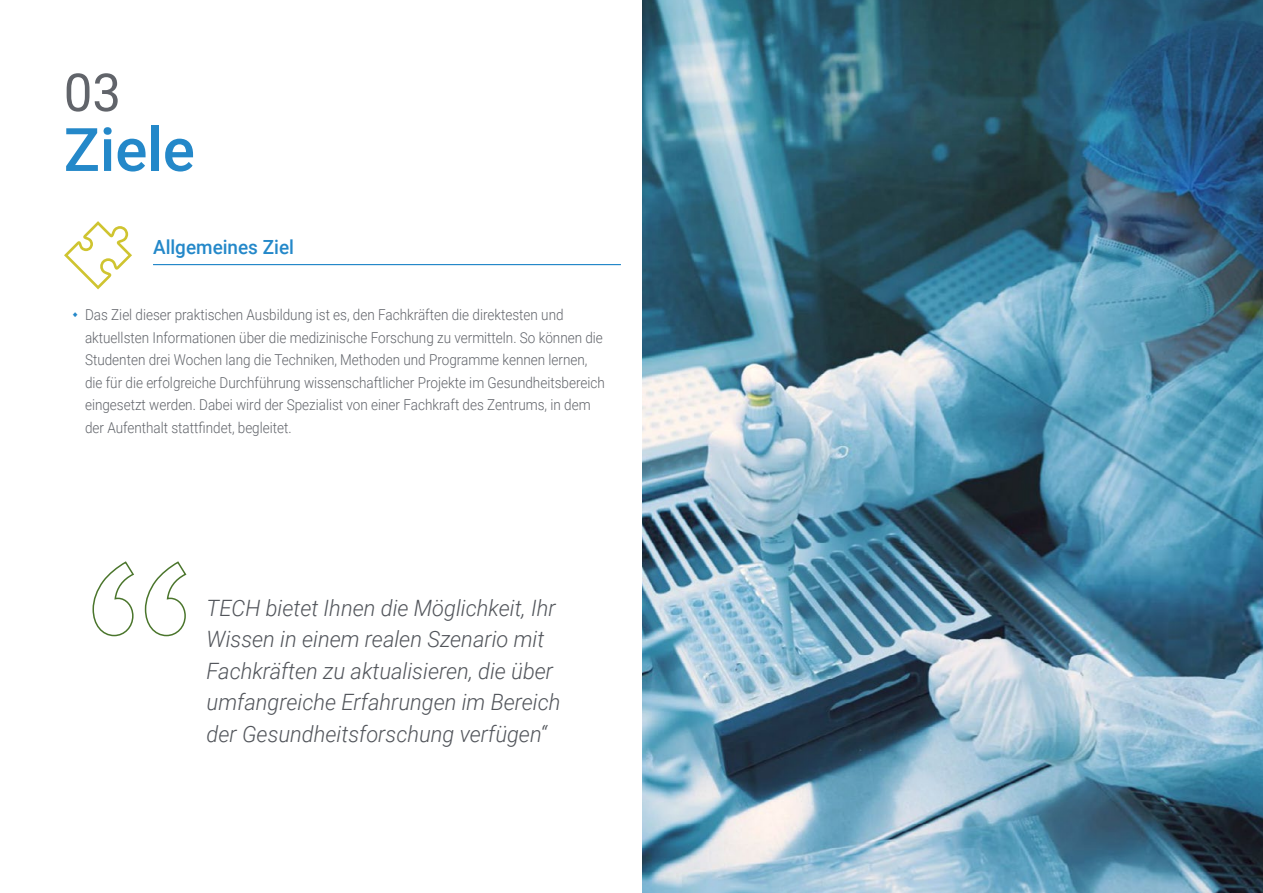
<style>
.page{position:relative;width:1263px;height:893px;background:#fff}
.page>*{position:absolute;margin:0;border:0;box-sizing:border-box;transform-origin:0 0}
.t1{font:500 60px "Roboto";color:#2488c9}
.t2{font:52.5px "Roboto";color:#61646a}
.t3{font:italic 300 22.5px/31.5px "Roboto";color:#52555b}
.t4{font:500 19.5px "Roboto";color:#2488c9}
.t5{font:300 15px/22.5px "Roboto";color:#61646a;scale:.9 1}
</style>
<div class="page">
<hr style="left:153px;top:264px;width:468px;height:1px;background:#2488c9">
<svg style="left:64px;top:221px;width:68px;height:68px"></svg>
<svg style="left:92px;top:561px;width:95px;height:76px"></svg>
<img style="left:642px;top:0;width:621px;height:893px">
<h2 class="t2" style="left:64px;top:56px;width:59px">03</h2>
<h1 class="t1" style="left:64px;top:108px;width:133px">Ziele</h1>
<h3 class="t4" style="left:153px;top:233px;width:142px">Allgemeines Ziel</h3>
<p class="t5" style="left:85px;top:303px;width:579px">Das Ziel dieser praktischen Ausbildung ist es, den Fachkräften die direktesten und aktuellsten Informationen über die medizinische Forschung zu vermitteln. So können die Studenten drei Wochen lang die Techniken, Methoden und Programme kennen lernen, die für die erfolgreiche Durchführung wissenschaftlicher Projekte im Gesundheitsbereich eingesetzt werden. Dabei wird der Spezialist von einer Fachkraft des Zentrums, in dem der Aufenthalt stattfindet, begleitet.</p>
<h3 class="t3" style="left:207px;top:591px;width:355px">TECH bietet Ihnen die Möglichkeit, Ihr Wissen in einem realen Szenario mit Fachkräften zu aktualisieren, die über umfangreiche Erfahrungen im Bereich der Gesundheitsforschung verfügen“</h3>
</div>
